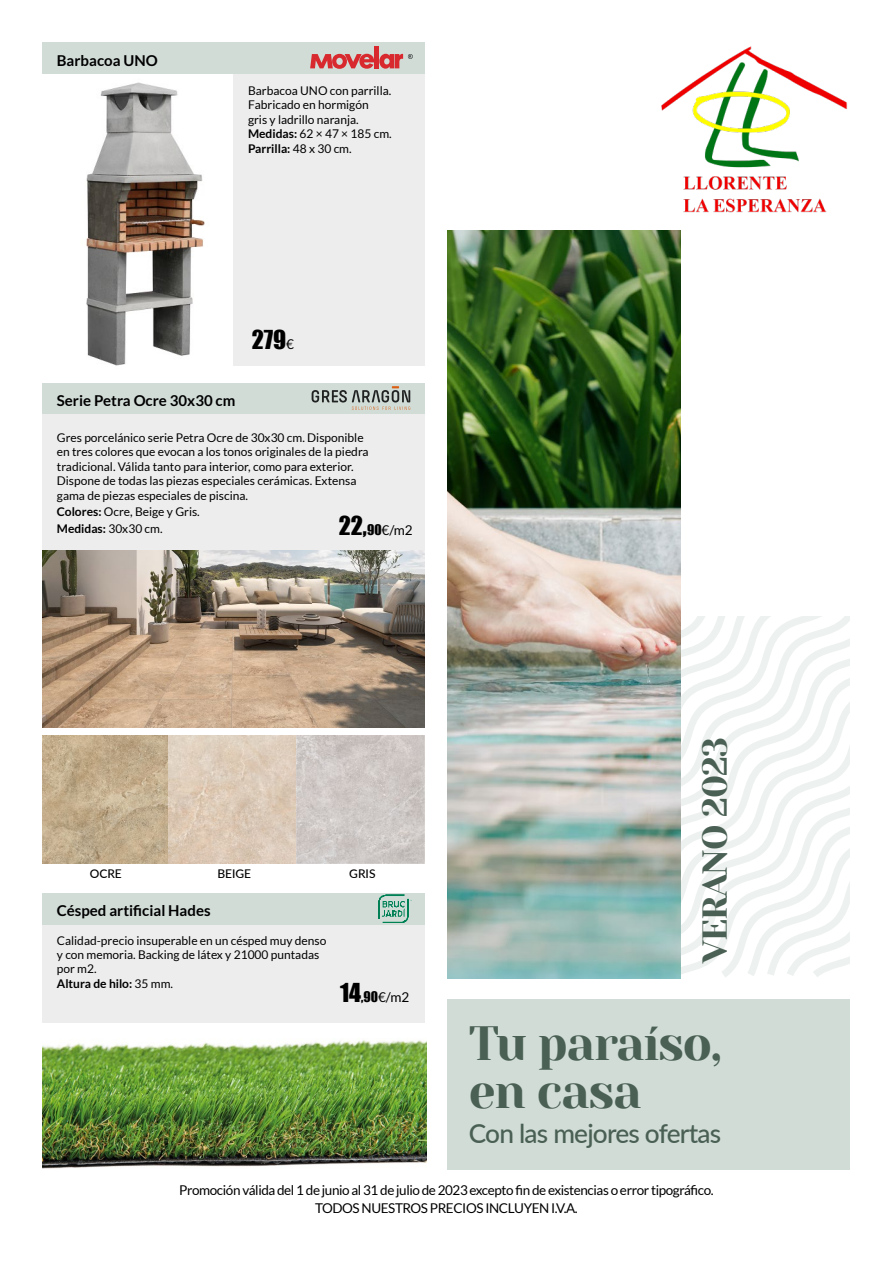
<style>
.page{position:relative;width:893px;height:1263px;background:#fff}
.page>*{position:absolute;margin:0;border:0;box-sizing:border-box;transform-origin:0 0}
.t1{font:48px/48px "Yeseva One";letter-spacing:-.03em;color:#4a6054}
.t2{font:34.5px "Yeseva One";letter-spacing:-.03em;color:#4a6054}
.t3{font:500 26.25px "Lato";letter-spacing:-.03em;color:#4a6054}
.t4{font:24px "Impact";color:#000}
.t5{font:700 15px "Lato";color:#000}
.t6{font:13.5px/18px "Lato";letter-spacing:-.03em;color:#000;text-align:center}
.t7{font:12px/14.4px "Lato";color:#000}
.t8{font:500 12px "Lato";color:#000}
.s1{font-weight:700}
.s2{font-family:"Lato";font-size:13.5px}
.s3{font-family:"Impact";font-size:24px}
.s4{font-family:"Impact"}
</style>
<div class="page">
<svg style="left:680px;top:617px;width:170px;height:361px"></svg>
<img style="left:447px;top:231px;width:233px;height:747px">
<img style="left:86px;top:74px;width:148px;height:292px">
<img style="left:661px;top:46px;width:187px;height:167px">
<div style="left:43px;top:383px;width:382px;height:31px;background:#d1dcd7"></div>
<div style="left:43px;top:414px;width:382px;height:190px;background:#ededed"></div>
<div style="left:234px;top:74px;width:191px;height:292px;background:#ededed"></div>
<div style="left:43px;top:924px;width:382px;height:99px;background:#ededed"></div>
<div style="left:43px;top:893px;width:382px;height:31px;background:#d1dcd7"></div>
<div style="left:447px;top:999px;width:403px;height:170px;background:#d1dcd7"></div>
<div style="left:43px;top:43px;width:382px;height:31px;background:#d1dcd7"></div>
<img style="left:43px;top:735px;width:382px;height:128px">
<img style="left:43px;top:1040px;width:383px;height:129px">
<div style="left:374px;top:46px;width:5px;height:22px;background:#d8292f"></div>
<svg style="left:310px;top:54px;width:103px;height:15px"></svg>
<svg style="left:312px;top:386px;width:98px;height:24px"></svg>
<img style="left:378px;top:895px;width:33px;height:27px">
<img style="left:43px;top:550px;width:382px;height:177px">
<p class="t5" style="left:57px;top:52px;width:102px">Barbacoa UNO</p>
<p class="t7" style="left:248px;top:83px;width:145px">Barbacoa UNO con parrilla.<br>Fabricado en hormigón<br>gris y ladrillo naranja.<br><span class="s1">Medidas:</span> 62 × 47 × 185 cm.<br><span class="s1">Parrilla:</span> 48 x 30 cm.</p>
<h3 class="t4" style="left:252px;top:320px;width:44px">279<span class="s2">€</span></h3>
<p class="t5" style="left:57px;top:392px;width:180px">Serie Petra Ocre 30x30 cm</p>
<p class="t7" style="left:57px;top:430px;width:313px">Gres porcelánico serie Petra Ocre de 30x30 cm. Disponible en tres colores que evocan a los tonos originales de la piedra tradicional. Válida tanto para interior, como para exterior.<br>Dispone de todas las piezas especiales cerámicas. Extensa gama de piezas especiales de piscina.</p>
<p class="t7" style="left:57px;top:503px;width:144px;line-height:16.5px"><span class="s1">Colores:</span> Ocre, Beige y Gris.<br><span class="s1">Medidas:</span> 30x30 cm.</p>
<p class="t6" style="left:339px;top:521px;width:75px"><span class="s3">22,</span><span class="s4">90</span>€/m2</p>
<p class="t8" style="left:90px;top:865px;width:34px">OCRE</p>
<p class="t8" style="left:217px;top:865px;width:35px">BEIGE</p>
<p class="t8" style="left:349px;top:865px;width:28px">GRIS</p>
<p class="t5" style="left:57px;top:902px;width:155px">Césped artificial Hades</p>
<p class="t7" style="left:57px;top:933px;width:271px">Calidad-precio insuperable en un césped muy denso y con memoria. Backing de látex y 21000 puntadas por m2.<br><span class="s1">Altura de hilo:</span> 35 mm.</p>
<p class="t6" style="left:340px;top:988px;width:71px"><span class="s3">14</span><span class="s4">,90</span>€/m2</p>
<h2 class="t2" style="left:690px;top:963px;width:228px;rotate:-90deg">VERANO 2023</h2>
<h1 class="t1" style="left:469px;top:1018px;width:255px">Tu paraíso, en casa</h1>
<h3 class="t3" style="left:469px;top:1114px;width:254px">Con las mejores ofertas</h3>
<p class="t6" style="left:179px;top:1181px;width:536px">Promoción válida del 1 de junio al 31 de julio de 2023 excepto fin de existencias o error tipográfico.<br>TODOS NUESTROS PRECIOS INCLUYEN I.V.A.</p>
</div>
